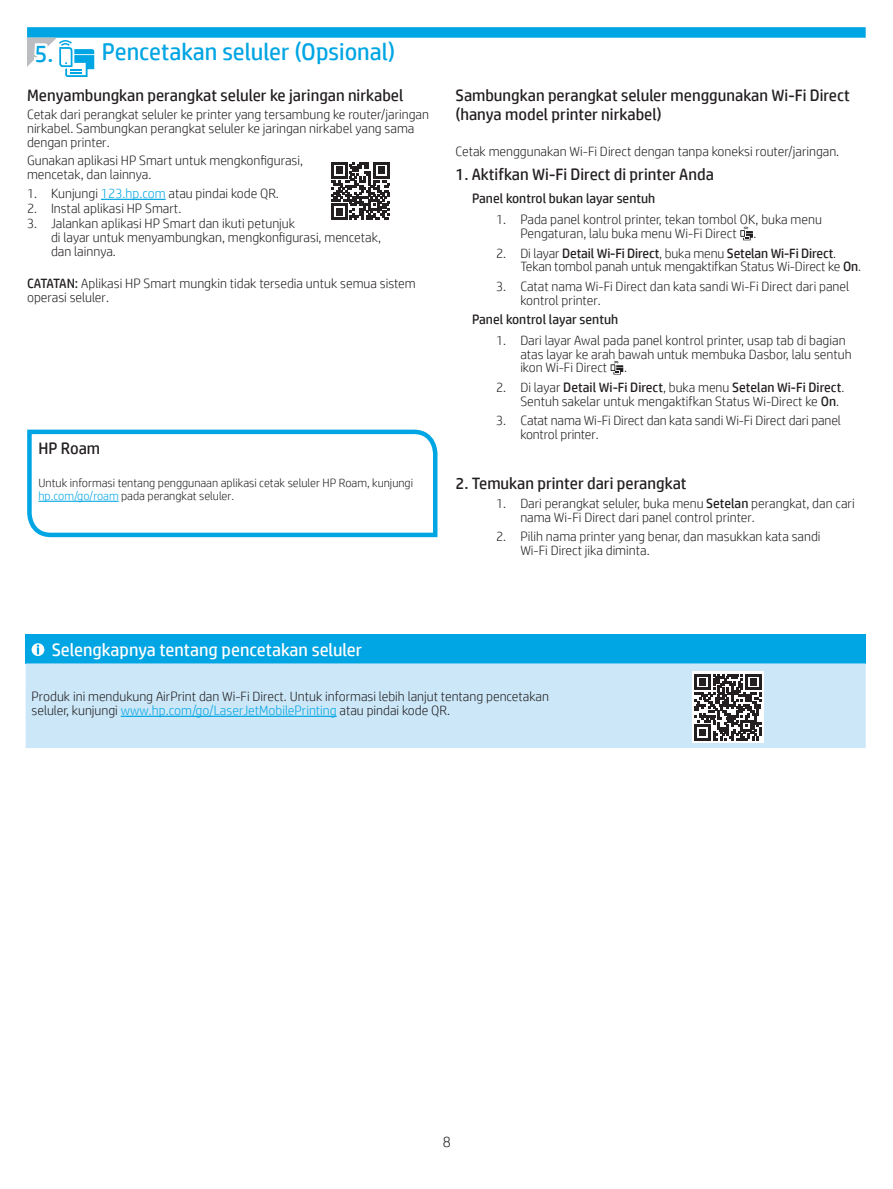
<style>
.page{position:relative;width:893px;height:1189px;background:#fff}
.page>*{position:absolute;margin:0;border:0;box-sizing:border-box;transform-origin:0 0}
.t1{font:24px "HP Simplified";color:#00a5e3}
.t2{font:18px "HP Simplified";color:#fff}
.t3{font:16.5px/19.5px "HP Simplified";color:#231f20}
.t4{font:300 15px "HP Simplified";color:#231f20}
.t5{font:300 13.5px/14px "HP Simplified";color:#231f20}
.t6{font:13.5px "HP Simplified";color:#231f20}
.t7{font:300 12px/13.5px "HP Simplified";color:#231f20}
.s1{color:#00a5e3}
.s2{font-weight:400}
</style>
<div class="page">
<div style="left:27px;top:27px;width:838px;height:11px;background:#00a5e3"></div>
<hr style="left:101px;top:199px;width:65px;height:1px;background:#00a5e3">
<svg style="left:27px;top:38px;width:67px;height:39px"></svg>
<svg style="left:740px;top:227px;width:13px;height:13px"></svg>
<svg style="left:610px;top:361px;width:13px;height:13px"></svg>
<div style="left:26px;top:634px;width:839px;height:29px;background:#00a5e3"></div>
<div style="left:26px;top:663px;width:839px;height:85px;background:#cbe7f8"></div>
<svg style="left:32px;top:643px;width:12px;height:13px"></svg>
<hr style="left:121px;top:715px;width:216px;height:2px;background:#00a5e3">
<div style="left:692px;top:671px;width:71px;height:72px;background:linear-gradient(to right,#fff,#fff)"></div>
<svg style="left:694px;top:674px;width:67px;height:66px"></svg>
<svg style="left:27px;top:429px;width:411px;height:109px"></svg>
<svg style="left:331px;top:162px;width:58px;height:58px"></svg>
<h1 class="t1" style="left:35px;top:36px;width:362px">5. Pencetakan seluler (Opsional)</h1>
<p class="t3" style="left:27px;top:85px;width:378px">Menyambungkan perangkat seluler ke jaringan nirkabel</p>
<p class="t5" style="left:27px;top:107px;width:403px">Cetak dari perangkat seluler ke printer yang tersambung ke router/jaringan nirkabel. Sambungkan perangkat seluler ke jaringan nirkabel yang sama dengan printer.</p>
<p class="t5" style="left:27px;top:153px;width:277px">Gunakan aplikasi HP Smart untuk mengkonfigurasi, mencetak, dan lainnya.</p>
<p class="t5" style="left:27px;top:186px;width:253px">1. Kunjungi <span class="s1">123.hp.com</span> atau pindai kode QR.</p>
<p class="t5" style="left:27px;top:201px;width:156px">2. Instal aplikasi HP Smart.</p>
<p class="t5" style="left:51px;top:216px;width:331px;text-indent:-24px">3. Jalankan aplikasi HP Smart dan ikuti petunjuk<br>di layar untuk menyambungkan, mengkonfigurasi, mencetak, dan lainnya.</p>
<p class="t5" style="left:27px;top:276px;width:390px"><span class="s2">CATATAN:</span> Aplikasi HP Smart mungkin tidak tersedia untuk semua sistem operasi seluler.</p>
<p class="t3" style="left:38px;top:438px;width:63px">HP Roam</p>
<p class="t7" style="left:38px;top:475px;width:376px">Untuk informasi tentang penggunaan aplikasi cetak seluler HP Roam, kunjungi <span class="s1">hp.com/go/roam</span> pada perangkat seluler.</p>
<p class="t3" style="left:455px;top:85px;width:396px">Sambungkan perangkat seluler menggunakan Wi-Fi Direct (hanya model printer nirkabel)</p>
<p class="t5" style="left:455px;top:144px;width:385px">Cetak menggunakan Wi-Fi Direct dengan tanpa koneksi router/jaringan.</p>
<p class="t3" style="left:455px;top:164px;width:260px">1. Aktifkan Wi-Fi Direct di printer Anda</p>
<p class="t6" style="left:472px;top:190px;width:185px">Panel kontrol bukan layar sentuh</p>
<p class="t5" style="left:520px;top:212px;width:303px;text-indent:-24px">1. Pada panel kontrol printer, tekan tombol OK, buka menu<br>Pengaturan, lalu buka menu Wi-Fi Direct .</p>
<p class="t5" style="left:520px;top:245px;width:342px;text-indent:-24px">2. Di layar <span class="s2">Detail Wi-Fi Direct</span>, buka menu <span class="s2">Setelan Wi-Fi Direct</span>.<br>Tekan tombol panah untuk mengaktifkan Status Wi-Direct ke <span class="s2">On</span>.</p>
<p class="t5" style="left:520px;top:279px;width:330px;text-indent:-24px">3. Catat nama Wi-Fi Direct dan kata sandi Wi-Fi Direct dari panel kontrol printer.</p>
<p class="t6" style="left:472px;top:310px;width:148px">Panel kontrol layar sentuh</p>
<p class="t5" style="left:520px;top:333px;width:333px;text-indent:-24px">1. Dari layar Awal pada panel kontrol printer, usap tab di bagian atas layar ke arah bawah untuk membuka Dasbor, lalu sentuh ikon Wi-Fi Direct .</p>
<p class="t5" style="left:520px;top:380px;width:325px;text-indent:-24px">2. Di layar <span class="s2">Detail Wi-Fi Direct</span>, buka menu <span class="s2">Setelan Wi-Fi Direct</span>.<br>Sentuh sakelar untuk mengaktifkan Status Wi-Direct ke <span class="s2">On</span>.</p>
<p class="t5" style="left:520px;top:413px;width:322px;text-indent:-24px">3. Catat nama Wi-Fi Direct dan kata sandi Wi-Fi Direct dari panel kontrol printer.</p>
<p class="t3" style="left:455px;top:473px;width:232px">2. Temukan printer dari perangkat</p>
<p class="t5" style="left:520px;top:496px;width:336px;text-indent:-24px">1. Dari perangkat seluler, buka menu <span class="s2">Setelan</span> perangkat, dan cari nama Wi-Fi Direct dari panel control printer.</p>
<p class="t5" style="left:520px;top:529px;width:302px;text-indent:-24px">2. Pilih nama printer yang benar, dan masukkan kata sandi<br>Wi-Fi Direct jika diminta.</p>
<h2 class="t2" style="left:52px;top:638px;width:312px">Selengkapnya tentang pencetakan seluler</h2>
<p class="t5" style="left:32px;top:689px;width:519px">Produk ini mendukung AirPrint dan Wi-Fi Direct. Untuk informasi lebih lanjut tentang pencetakan seluler, kunjungi <span class="s1">www.hp.com/go/LaserJetMobilePrinting</span> atau pindai kode QR.</p>
<p class="t4" style="left:443px;top:1131px;width:10px">8</p>
</div>
